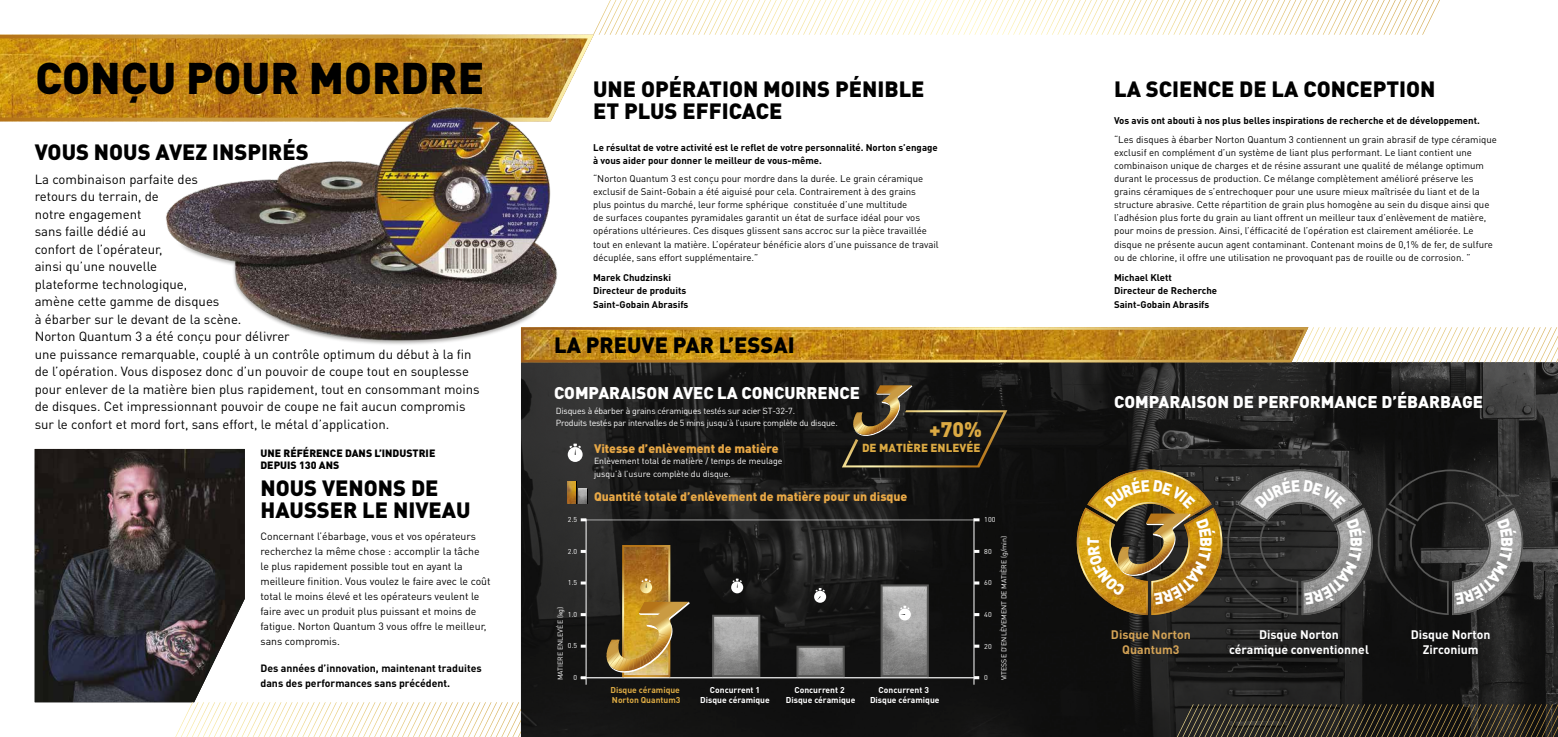
<style>
.page{position:relative;width:1558px;height:737px;background:#fff}
.page>*{position:absolute;margin:0;border:0;box-sizing:border-box;transform-origin:0 0}
.t1{font:900 43.75px "DIN Pro";color:#000}
.t2{font:900 21.88px "DIN Pro";color:#000}
.t3{font:900 20.91px "DIN Pro";color:#dcaa43}
.t4{font:900 16.8px "DIN Pro";color:#fff}
.t5{font:13.12px/17.5px "DIN Pro";color:#000}
.t6{font:900 12.25px "DIN Pro";color:#e8a846}
.t7{font:700 12.25px/14.7px "DIN Pro";color:#fff;text-align:center}
.t8{font:700 12.25px/14.7px "DIN Pro";color:#d3a255;text-align:center}
.t9{font:900 11.55px "DIN Pro";color:#dcaa43}
.t10{font:10.5px/14.9px "DIN Pro";color:#000}
.t11{font:700 10.5px/14.9px "DIN Pro";color:#000}
.t12{font:900 10.5px "DIN Pro";color:#000}
.t13{font:9.62px/13.1px "DIN Pro";color:#000}
.t14{font:700 9.62px/13.1px "DIN Pro";color:#000}
.t15{font:8.75px/12.2px "DIN Pro";letter-spacing:-.02em;color:#fff}
.t16{font:8.75px/13.1px "DIN Pro";color:#fff}
.t17{font:700 8.49px/10.2px "DIN Pro";color:#fff;text-align:center}
.t18{font:700 8.49px/10.2px "DIN Pro";color:#dcaa43}
.t19{font:7.09px "DIN Pro";color:#fff}
.t20{font:7px "DIN Pro";color:#fff}
</style>
<div class="page">
<svg style="left:521px;top:363px;width:1037px;height:374px;background:#1a1a1a"></svg>
<svg style="left:0;top:34px;width:594px;height:88px;background:#c28a24"></svg>
<img style="left:35px;top:449px;width:210px;height:253px">
<img style="left:160px;top:104px;width:408px;height:241px">
<svg style="left:173px;top:702px;width:348px;height:35px"></svg>
<svg style="left:575px;top:481px;width:1px;height:22px"></svg>
<img style="left:567px;top:481px;width:8px;height:22px">
<img style="left:578px;top:489px;width:9px;height:14px">
<hr style="left:586px;top:519px;width:388px;height:1px;background:#fff">
<hr style="left:585px;top:519px;width:1px;height:165px;background:#fff">
<svg style="left:581px;top:644px;width:5px;height:3px"></svg>
<svg style="left:581px;top:613px;width:5px;height:3px"></svg>
<svg style="left:581px;top:581px;width:5px;height:3px"></svg>
<svg style="left:581px;top:550px;width:5px;height:3px"></svg>
<svg style="left:581px;top:518px;width:5px;height:3px"></svg>
<hr style="left:974px;top:518px;width:1px;height:166px;background:#fff">
<svg style="left:974px;top:644px;width:5px;height:3px"></svg>
<svg style="left:974px;top:581px;width:5px;height:3px"></svg>
<svg style="left:974px;top:550px;width:5px;height:3px"></svg>
<svg style="left:974px;top:613px;width:5px;height:3px"></svg>
<svg style="left:974px;top:518px;width:5px;height:3px"></svg>
<svg style="left:974px;top:676px;width:5px;height:3px"></svg>
<hr style="left:581px;top:677px;width:393px;height:1px;background:#fff">
<div style="left:731px;top:581px;width:12px;height:12px;background:#fff;border-radius:50%"></div>
<svg style="left:732px;top:578px;width:10px;height:9px"></svg>
<div style="left:814px;top:591px;width:12px;height:11px;background:#fff;border-radius:50%"></div>
<svg style="left:815px;top:588px;width:10px;height:12px"></svg>
<svg style="left:712px;top:614px;width:48px;height:63px;background:#90908f"></svg>
<svg style="left:605px;top:545px;width:85px;height:135px;background:#826530"></svg>
<svg style="left:796px;top:645px;width:49px;height:32px;background:#7d7d7c"></svg>
<svg style="left:880px;top:584px;width:49px;height:93px;background:#949393"></svg>
<svg style="left:592px;top:0;width:848px;height:35px"></svg>
<svg style="left:1173px;top:704px;width:385px;height:33px;background:#342f25"></svg>
<svg style="left:520px;top:326px;width:1038px;height:37px"></svg>
<div style="left:568px;top:447px;width:14px;height:15px;background:#fff;border-radius:50%"></div>
<svg style="left:569px;top:443px;width:12px;height:12px"></svg>
<svg style="left:842px;top:385px;width:165px;height:82px;background:#2b271d"></svg>
<svg style="left:1077px;top:469px;width:446px;height:146px;background:#5a4f37"></svg>
<h1 class="t1" style="left:36px;top:49px;width:28px">CON</h1>
<h1 class="t1" style="left:121px;top:49px;width:122px">ÇU POUR</h1>
<h1 class="t1" style="left:309px;top:49px;width:64px">MORDRE</h1>
<h2 class="t2" style="left:35px;top:137px;width:28px">VOUS</h2>
<h2 class="t2" style="left:94px;top:137px;width:15px">NOUS</h2>
<h2 class="t2" style="left:155px;top:137px;width:154px">AVEZ INS PIRÉS</h2>
<p class="t5" style="left:35px;top:169px;width:446px">La combinaison parfaite des<br>retours du terrain, de<br>notre engagement<br>sans faille dédié au<br>confort de l’opérateur,<br>ainsi qu’une nouvelle<br>plateforme technologique,<br>amène cette gamme de disques<br>à ébarber sur le devant de la scène.<br>Norton Quantum 3 a été conçu pour délivrer<br>une puissance remarquable, couplé à un contrôle optimum du début à la fin de l’opération. Vous disposez donc d’un pouvoir de coupe tout en souplesse pour enlever de la matière bien plus rapidement, tout en consommant moins de disques. Cet impressionnant pouvoir de coupe ne fait aucun compromis sur le confort et mord fort, sans effort, le métal d’application.</p>
<p class="t12" style="left:260px;top:445px;width:8px">UNE</p>
<p class="t12" style="left:283px;top:445px;width:34px">RÉFÉRENCE</p>
<p class="t12" style="left:345px;top:445px;width:8px">DANS</p>
<p class="t12" style="left:374px;top:445px;width:15px">L’INDUSTRIE</p>
<p class="t12" style="left:260px;top:458px;width:26px">DEPUIS</p>
<p class="t12" style="left:299px;top:458px;width:28px">130 ANS</p>
<h2 class="t2" style="left:260px;top:473px;width:15px">NOUS</h2>
<h2 class="t2" style="left:322px;top:473px;width:28px">VENONS</h2>
<h2 class="t2" style="left:411px;top:473px;width:14px">DE</h2>
<h2 class="t2" style="left:260px;top:495px;width:30px">HAUSSER</h2>
<h2 class="t2" style="left:362px;top:495px;width:81px">LE NIVEAU</h2>
<p class="t10" style="left:260px;top:528px;width:232px">Concernant l’ébarbage, vous et vos opérateurs recherchez la même chose : accomplir la tâche le plus rapidement possible tout en ayant la meilleure finition. Vous voulez le faire avec le coût total le moins élevé et les opérateurs veulent le faire avec un produit plus puissant et moins de fatigue. Norton Quantum 3 vous offre le meilleur, sans compromis.</p>
<p class="t11" style="left:260px;top:660px;width:223px">Des années d’innovation, maintenant traduites dans des performances sans précédent.</p>
<h2 class="t2" style="left:593px;top:74px;width:15px">UNE</h2>
<h2 class="t2" style="left:641px;top:74px;width:55px">OPÉRATION</h2>
<h2 class="t2" style="left:763px;top:74px;width:31px">MOINS</h2>
<h2 class="t2" style="left:835px;top:74px;width:77px">PÉNIBLE</h2>
<h2 class="t2" style="left:593px;top:96px;width:59px">ET PLUS</h2>
<h2 class="t2" style="left:682px;top:96px;width:14px">EFFICACE</h2>
<p class="t14" style="left:593px;top:140px;width:346px">Le résultat de votre activité est le reflet de votre personnalité. Norton s’engage à vous aider pour donner le meilleur de vous-même.</p>
<p class="t13" style="left:593px;top:171px;width:347px">“Norton Quantum 3 est conçu pour mordre dans la durée. Le grain céramique exclusif de Saint-Gobain a été aiguisé pour cela. Contrairement à des grains<br>plus pointus du marché, leur forme sphérique constituée d’une multitude<br>de surfaces coupantes pyramidales garantit un état de surface idéal pour vos opérations ultérieures. Ces disques glissent sans accroc sur la pièce travaillée tout en enlevant la matière. L’opérateur bénéficie alors d’une puissance de travail décuplée, sans effort supplémentaire.”</p>
<p class="t14" style="left:593px;top:271px;width:97px">Marek Chudzinski<br>Directeur de produits<br>Saint-Gobain Abrasifs</p>
<h2 class="t2" style="left:554px;top:330px;width:60px">LA PREU</h2>
<h2 class="t2" style="left:641px;top:330px;width:106px">VE PAR L’ESSAI</h2>
<h3 class="t4" style="left:554px;top:382px;width:56px">COMPARAISON</h3>
<h3 class="t4" style="left:673px;top:382px;width:81px">AVEC LA CONCURRENCE</h3>
<p class="t15" style="left:556px;top:404px;width:283px">Disques à ébarber à grains céramiques testés sur acier ST-32-7.<br>Produits testés par intervalles de 5 mins jusqu’à l’usure complète du disque.</p>
<p class="t6" style="left:594px;top:440px;width:186px">Vitesse d’enlèvement de matière</p>
<p class="t16" style="left:594px;top:454px;width:190px">Enlèvement total de matière / temps de meulage jusqu’à l’usure complète du disque.</p>
<p class="t6" style="left:594px;top:488px;width:315px">Quantité totale d’enlèvement de matière pour un disque</p>
<h3 class="t3" style="left:929px;top:415px;width:54px">+70%</h3>
<p class="t9" style="left:862px;top:440px;width:120px">DE MATIÈRE ENLEVÉE</p>
<p class="t20" style="left:568px;top:514px;width:11px">2.5</p>
<p class="t20" style="left:984px;top:514px;width:13px">100</p>
<p class="t20" style="left:568px;top:547px;width:11px">2.0</p>
<p class="t20" style="left:568px;top:578px;width:11px">1.5</p>
<p class="t19" style="left:555px;top:680px;width:75px;rotate:-90deg">MATIERE ENLEVÉE (kg)</p>
<p class="t20" style="left:568px;top:609px;width:11px">1.0</p>
<p class="t20" style="left:568px;top:641px;width:11px">0.5</p>
<p class="t20" style="left:573px;top:673px;width:5px">0</p>
<p class="t20" style="left:984px;top:546px;width:9px">80</p>
<p class="t20" style="left:984px;top:577px;width:9px">60</p>
<p class="t20" style="left:984px;top:609px;width:9px">40</p>
<p class="t20" style="left:984px;top:641px;width:9px">20</p>
<p class="t20" style="left:984px;top:673px;width:5px">0</p>
<p class="t19" style="left:999px;top:680px;width:146px;rotate:-90deg">VITESSE D'ENLÈVEMENT DE MATIÈRE (g/min)</p>
<p class="t18" style="left:610px;top:684px;width:71px">Disque céramique<br>Norton Quantum3</p>
<p class="t17" style="left:700px;top:684px;width:71px">Concurrent 1<br>Disque céramique</p>
<p class="t17" style="left:786px;top:684px;width:71px">Concurrent 2<br>Disque céramique</p>
<p class="t17" style="left:870px;top:684px;width:71px">Concurrent 3<br>Disque céramique</p>
<h2 class="t2" style="left:1114px;top:74px;width:46px">LA SCIENCE</h2>
<h2 class="t2" style="left:1239px;top:74px;width:79px">DELACONCE</h2>
<h2 class="t2" style="left:1372px;top:74px;width:27px">PTION</h2>
<p class="t14" style="left:1114px;top:114px;width:367px">Vos avis ont abouti à nos plus belles inspirations de recherche et de développement.</p>
<p class="t13" style="left:1114px;top:132px;width:384px">“Les disques à ébarber Norton Quantum 3 contiennent un grain abrasif de type céramique exclusif en complément d’un système de liant plus performant. Le liant contient une combinaison unique de charges et de résine assurant une qualité de mélange optimum durant le processus de production. Ce mélange complètement amélioré préserve les grains céramiques de s’entrechoquer pour une usure mieux maîtrisée du liant et de la structure abrasive. Cette répartition de grain plus homogène au sein du disque ainsi que l’adhésion plus forte du grain au liant offrent un meilleur taux d’enlèvement de matière, pour moins de pression. Ainsi, l’éfficacité de l’opération est clairement améliorée. Le disque ne présente aucun agent contaminant. Contenant moins de 0,1% de fer, de sulfure ou de chlorine, il offre une utilisation ne provoquant pas de rouille ou de corrosion. ”</p>
<p class="t14" style="left:1114px;top:271px;width:105px">Michael Klett<br>Directeur de Recherche<br>Saint-Gobain Abrasifs</p>
<h3 class="t4" style="left:1114px;top:390px;width:56px">COMPARAISON</h3>
<h3 class="t4" style="left:1233px;top:390px;width:47px">DE PERFOR</h3>
<h3 class="t4" style="left:1321px;top:390px;width:26px">MANCE</h3>
<h3 class="t4" style="left:1381px;top:390px;width:101px">D’ÉBARBAGE</h3>
<p class="t8" style="left:1111px;top:627px;width:81px">Disque Norton<br>Quantum3</p>
<p class="t7" style="left:1229px;top:627px;width:141px">Disque Norton céramique conventionnel</p>
<p class="t7" style="left:1410px;top:627px;width:81px">Disque Norton<br>Zirconium</p>
</div>
